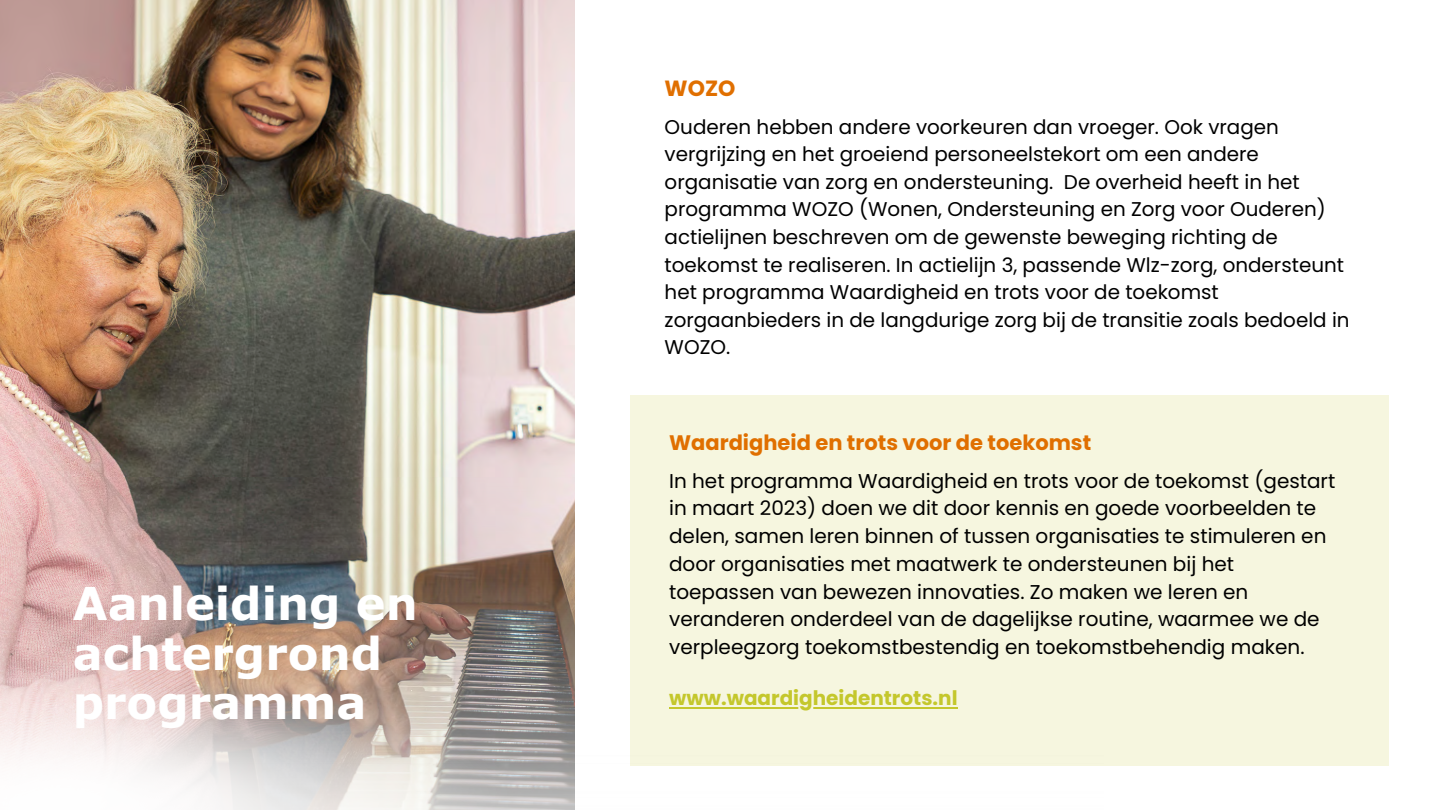
<style>
.page{position:relative;width:1440px;height:810px;background:#fff}
.page>*{position:absolute;margin:0;border:0;box-sizing:border-box;transform-origin:0 0}
.t1{font:700 45px/49.5px "Verdana Pro";color:#fff}
.t2{font:700 22px "Poppins";color:#e06f00}
.t3{font:700 21px "Poppins";color:#e06f00}
.t4{font:20px/27.8px "Poppins";color:#000}
.t5{font:700 20px "Poppins";color:#c4c72c}
.t6{font:19.9px/27.6px "Poppins";color:#000}
</style>
<div class="page">
<img style="left:0;top:0;width:574px;height:276px">
<img style="left:0;top:276px;width:575px;height:534px">
<div style="left:630px;top:395px;width:758px;height:371px;background:#f6f6df"></div>
<hr style="left:669px;top:707px;width:289px;height:1px;background:#c4c72c">
<svg style="left:0;top:653px;width:537px;height:157px"></svg>
<p class="t1" style="left:73px;top:578px;width:347px">Aanleiding en achtergrond programma</p>
<p class="t2" style="left:665px;top:73px;width:72px">WOZO</p>
<p class="t6" style="left:665px;top:113px;width:687px">Ouderen hebben andere voorkeuren dan vroeger. Ook vragen vergrijzing en het groeiend personeelstekort om een andere organisatie van zorg en ondersteuning. De overheid heeft in het programma WOZO (Wonen, Ondersteuning en Zorg voor Ouderen) actielijnen beschreven om de gewenste beweging richting de toekomst te realiseren. In actielijn 3, passende Wlz-zorg, ondersteunt het programma Waardigheid en trots voor de toekomst zorgaanbieders in de langdurige zorg bij de transitie zoals bedoeld in WOZO.</p>
<p class="t3" style="left:669px;top:428px;width:424px">Waardigheid en trots voor de toekomst</p>
<p class="t4" style="left:669px;top:467px;width:668px">In het programma Waardigheid en trots voor de toekomst (gestart in maart 2023) doen we dit door kennis en goede voorbeelden te delen, samen leren binnen of tussen organisaties te stimuleren en door organisaties met maatwerk te ondersteunen bij het toepassen van bewezen innovaties. Zo maken we leren en veranderen onderdeel van de dagelijkse routine, waarmee we de verpleegzorg toekomstbestendig en toekomstbehendig maken.</p>
<p class="t5" style="left:669px;top:684px;width:290px">www.waardigheidentrots.nl</p>
</div>
